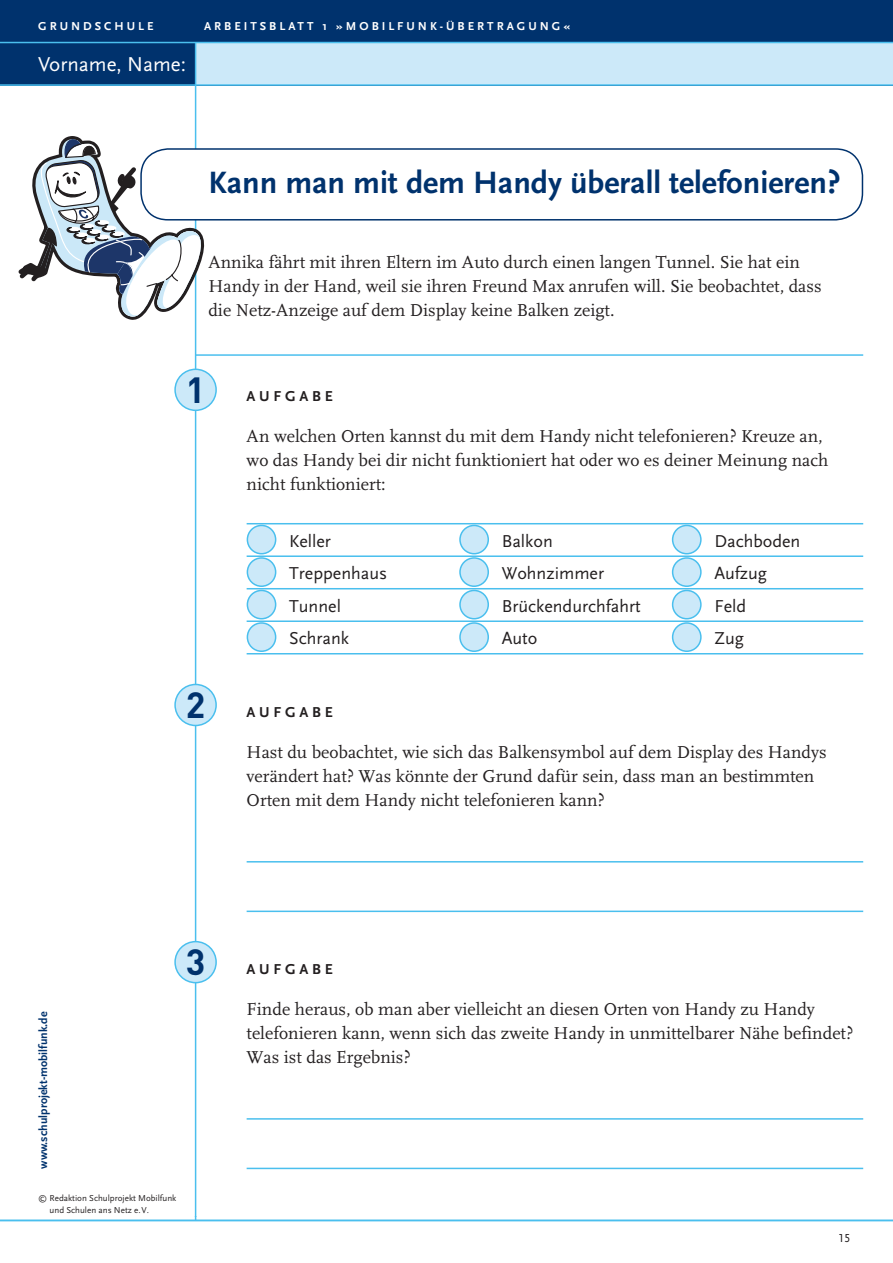
<style>
.page{position:relative;width:893px;height:1263px;background:#fff}
.page>*{position:absolute;margin:0;border:0;box-sizing:border-box;transform-origin:0 0}
.t1{font:700 36px "DIN";color:#00326d}
.t2{font:700 32.25px "Scala Sans";color:#00326d}
.t3{font:21px "Scala Sans";color:#fff}
.t4{font:18px/24px "Scala";color:#231f20}
.t5{font:18px "Scala Sans";color:#231f20}
.t6{font:700 15px "Scala Sans";letter-spacing:.25em;color:#231f20}
.t7{font:700 12px "Scala Sans";letter-spacing:.25em;color:#fff}
.t8{font:700 12px "Scala Sans";color:#00326d}
.t9{font:12px "Scala Sans Caps";color:#231f20}
.t10{font:9px/12px "Scala Sans";color:#231f20}
</style>
<div class="page">
<div style="left:0;top:0;width:893px;height:85px;background:#00326d"></div>
<div style="left:196px;top:43px;width:697px;height:42px;background:#cce9f9"></div>
<hr style="left:195px;top:43px;width:1px;height:1177px;background:#4abfee">
<hr style="left:0;top:84px;width:893px;height:2px;background:#4abfee">
<hr style="left:0;top:42px;width:893px;height:1px;background:#4abfee">
<hr style="left:0;top:1220px;width:893px;height:1px;background:#4abfee">
<div style="left:140px;top:148px;width:723px;height:73px;border:2px solid #00326d;border-radius:27px"></div>
<hr style="left:196px;top:354px;width:667px;height:2px;background:#4abfee">
<hr style="left:247px;top:523px;width:616px;height:1px;background:#4abfee">
<hr style="left:247px;top:555px;width:616px;height:2px;background:#4abfee">
<hr style="left:247px;top:588px;width:616px;height:1px;background:#4abfee">
<hr style="left:247px;top:620px;width:616px;height:2px;background:#4abfee">
<hr style="left:247px;top:653px;width:616px;height:1px;background:#4abfee">
<hr style="left:247px;top:861px;width:616px;height:1px;background:#4abfee">
<hr style="left:247px;top:910px;width:616px;height:2px;background:#4abfee">
<hr style="left:247px;top:1118px;width:616px;height:2px;background:#4abfee">
<hr style="left:247px;top:1168px;width:616px;height:1px;background:#4abfee">
<div style="left:247px;top:525px;width:29px;height:29px;background:#cce9f9;border-radius:50%"></div>
<div style="left:247px;top:525px;width:29px;height:29px;border:2px solid #4abfee;border-radius:50%"></div>
<div style="left:460px;top:525px;width:28px;height:29px;background:#cce9f9;border-radius:50%"></div>
<div style="left:459px;top:525px;width:30px;height:29px;border:2px solid #4abfee;border-radius:50%"></div>
<div style="left:673px;top:525px;width:28px;height:29px;background:#cce9f9;border-radius:50%"></div>
<div style="left:672px;top:525px;width:30px;height:29px;border:2px solid #4abfee;border-radius:50%"></div>
<div style="left:247px;top:558px;width:29px;height:28px;background:#cce9f9;border-radius:50%"></div>
<div style="left:247px;top:557px;width:29px;height:30px;border:2px solid #4abfee;border-radius:50%"></div>
<div style="left:460px;top:558px;width:28px;height:28px;background:#cce9f9;border-radius:50%"></div>
<div style="left:459px;top:557px;width:30px;height:30px;border:2px solid #4abfee;border-radius:50%"></div>
<div style="left:673px;top:558px;width:28px;height:28px;background:#cce9f9;border-radius:50%"></div>
<div style="left:672px;top:557px;width:30px;height:30px;border:2px solid #4abfee;border-radius:50%"></div>
<div style="left:247px;top:590px;width:29px;height:29px;background:#cce9f9;border-radius:50%"></div>
<div style="left:247px;top:590px;width:29px;height:29px;border:2px solid #4abfee;border-radius:50%"></div>
<div style="left:460px;top:590px;width:28px;height:29px;background:#cce9f9;border-radius:50%"></div>
<div style="left:459px;top:590px;width:30px;height:29px;border:2px solid #4abfee;border-radius:50%"></div>
<div style="left:673px;top:590px;width:28px;height:29px;background:#cce9f9;border-radius:50%"></div>
<div style="left:672px;top:590px;width:30px;height:29px;border:2px solid #4abfee;border-radius:50%"></div>
<div style="left:247px;top:623px;width:29px;height:28px;background:#cce9f9;border-radius:50%"></div>
<div style="left:247px;top:622px;width:29px;height:30px;border:2px solid #4abfee;border-radius:50%"></div>
<div style="left:460px;top:623px;width:28px;height:28px;background:#cce9f9;border-radius:50%"></div>
<div style="left:459px;top:622px;width:30px;height:30px;border:2px solid #4abfee;border-radius:50%"></div>
<div style="left:673px;top:623px;width:28px;height:28px;background:#cce9f9;border-radius:50%"></div>
<div style="left:672px;top:622px;width:30px;height:30px;border:2px solid #4abfee;border-radius:50%"></div>
<div style="left:175px;top:369px;width:41px;height:41px;background:#cce9f9;border-radius:50%"></div>
<div style="left:174px;top:369px;width:43px;height:42px;border:2px solid #4abfee;border-radius:50%"></div>
<div style="left:175px;top:684px;width:41px;height:41px;background:#cce9f9;border-radius:50%"></div>
<div style="left:174px;top:684px;width:43px;height:42px;border:2px solid #4abfee;border-radius:50%"></div>
<div style="left:175px;top:942px;width:41px;height:41px;background:#cce9f9;border-radius:50%"></div>
<div style="left:174px;top:941px;width:43px;height:42px;border:2px solid #4abfee;border-radius:50%"></div>
<svg style="left:18px;top:131px;width:191px;height:189px"></svg>
<p class="t7" style="left:38px;top:20px;width:87px">GRU NDSCHUL</p>
<p class="t7" style="left:147px;top:20px;width:8px">E</p>
<p class="t7" style="left:204px;top:20px;width:57px">A RB EITSBLATT</p>
<p class="t7" style="left:323px;top:20px;width:195px">1 »MOB IL FU NK-ÜB ERT RAGU</p>
<p class="t7" style="left:540px;top:20px;width:32px">NG«</p>
<p class="t3" style="left:38px;top:53px;width:149px">Vorname, Name:</p>
<h2 class="t2" style="left:208px;top:165px;width:634px">KANN MAN MIT DEM HANDY ÜBERALL TELEFONIEREN?</h2>
<p class="t4" style="left:208px;top:250px;width:615px">Annika fährt mit ihren Eltern im Auto durch einen langen Tunnel. Sie hat ein<br>Handy in der Hand, weil sie ihren Freund Max anrufen will. Sie beobachtet, dass die Netz-Anzeige auf dem Display keine Balken zeigt.</p>
<h1 class="t1" style="left:186px;top:366px;width:21px">1</h1>
<p class="t6" style="left:247px;top:388px;width:88px">AUFGABE</p>
<p class="t4" style="left:247px;top:425px;width:583px">An welchen Orten kannst du mit dem Handy nicht telefonieren? Kreuze an, wo das Handy bei dir nicht funktioniert hat oder wo es deiner Meinung nach nicht funktioniert:</p>
<p class="t5" style="left:289px;top:531px;width:43px">Keller</p>
<p class="t5" style="left:502px;top:531px;width:53px">Balkon</p>
<p class="t5" style="left:714px;top:531px;width:88px">Dachboden</p>
<p class="t5" style="left:289px;top:564px;width:100px">Treppenhaus</p>
<p class="t5" style="left:502px;top:564px;width:104px">Wohnzimmer</p>
<p class="t5" style="left:714px;top:564px;width:54px">Aufzug</p>
<p class="t5" style="left:289px;top:596px;width:53px">Tunnel</p>
<p class="t5" style="left:502px;top:596px;width:140px">Brückendurchfahrt</p>
<p class="t5" style="left:714px;top:596px;width:33px">Feld</p>
<p class="t5" style="left:289px;top:629px;width:61px">Schrank</p>
<p class="t5" style="left:502px;top:629px;width:37px">Auto</p>
<p class="t5" style="left:714px;top:629px;width:31px">Zug</p>
<h1 class="t1" style="left:186px;top:681px;width:21px">2</h1>
<p class="t6" style="left:247px;top:703px;width:88px">AUFGABE</p>
<p class="t4" style="left:247px;top:740px;width:582px">Hast du beobachtet, wie sich das Balkensymbol auf dem Display des Handys verändert hat? Was könnte der Grund dafür sein, dass man an bestimmten<br>Orten mit dem Handy nicht telefonieren kann?</p>
<h1 class="t1" style="left:186px;top:938px;width:21px">3</h1>
<p class="t8" style="left:37px;top:1169px;width:159px;rotate:-90deg">WWW.SCHULPROJEKT-MOBILFUNK.DE</p>
<p class="t10" style="left:50px;top:1192px;width:128px;text-indent:-11px">© Redaktion Schulprojekt Mobilfunk und Schulen ans Netz e.V.</p>
<p class="t6" style="left:247px;top:961px;width:88px">AUFGABE</p>
<p class="t4" style="left:247px;top:997px;width:608px">Finde heraus, ob man aber vielleicht an diesen Orten von Handy zu Handy telefonieren kann, wenn sich das zweite Handy in unmittelbarer Nähe befindet?<br>Was ist das Ergebnis?</p>
<p class="t9" style="left:838px;top:1232px;width:13px">15</p>
</div>
